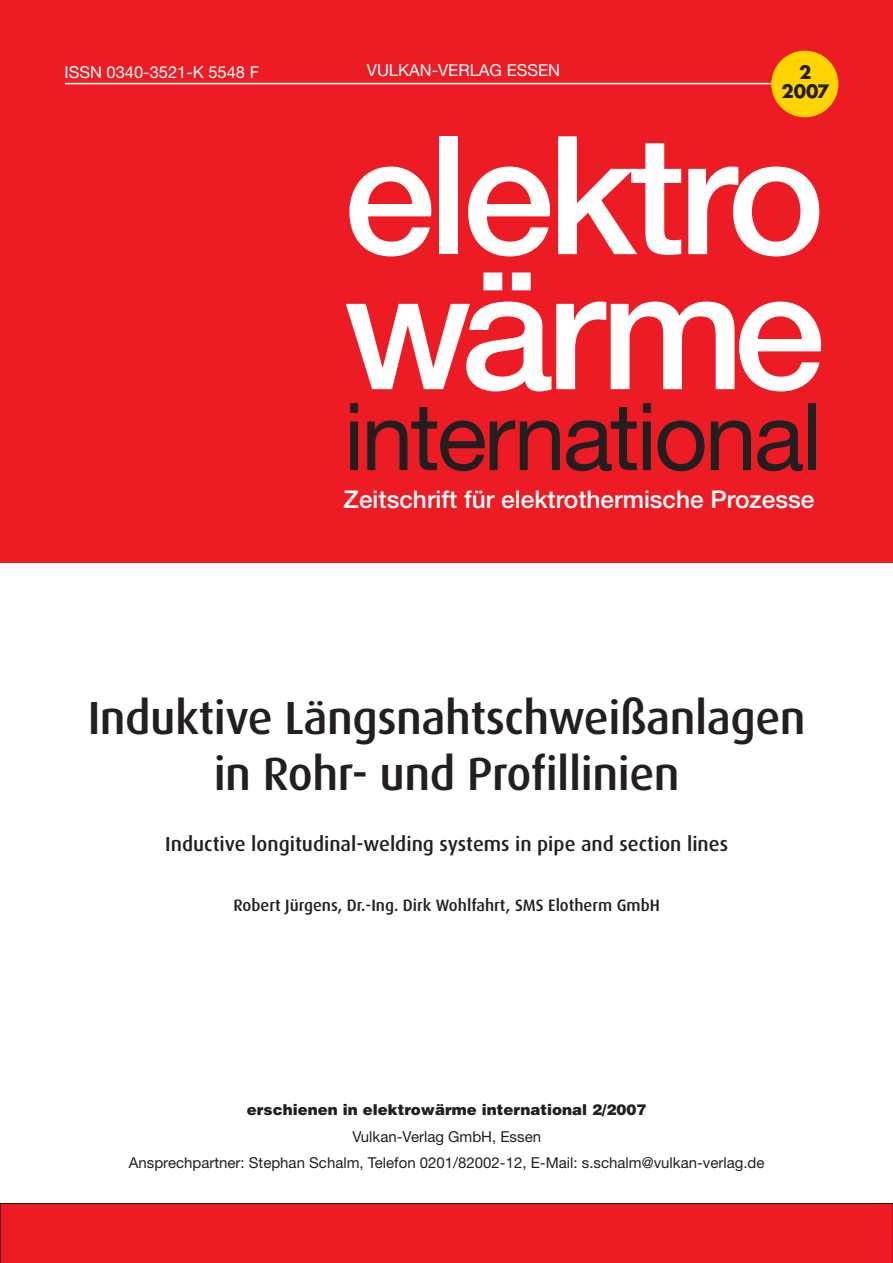
<style>
.page{position:relative;width:893px;height:1263px;background:#fff}
.page>*{position:absolute;margin:0;border:0;box-sizing:border-box;transform-origin:0 0}
.t1{font:500 165px/135px "Helvetica Neue";letter-spacing:-.04em;color:#fff}
.t2{font:93.75px "Helvetica Neue";letter-spacing:-.035em;color:#231f20}
.t3{font:500 46.5px/55.8px "Dax";letter-spacing:-.01em;color:#231f20;text-align:center}
.t4{font:500 24.45px "Helvetica Neue";color:#fff}
.t5{font:500 20.25px "Dax";color:#231f20}
.t6{font:700 18px/19.5px "Futura";color:#231f20;text-align:center}
.t7{font:500 16.5px "Dax";color:#231f20}
.t8{font:16.5px "Helvetica Neue";color:#fff}
.t9{font:15px/26.5px "Helvetica Neue";color:#231f20;text-align:center}
.t10{font:900 15px "Helvetica";color:#231f20}
</style>
<div class="page">
<div style="left:0;top:0;width:892px;height:563px;background:#ed1c24"></div>
<hr style="left:65px;top:83px;width:706px;height:1px;background:#fff">
<div style="left:771px;top:51px;width:67px;height:66px;background:#ffd400;border-radius:50%"></div>
<div style="left:0;top:1203px;width:892px;height:60px;background:#ed1c24"></div>
<p class="t8" style="left:64px;top:66px;width:196px">ISSN 0340-3521-K 5548 F</p>
<p class="t8" style="left:367px;top:64px;width:195px">VULKAN-VERLAG ESSEN</p>
<p class="t6" style="left:781px;top:64px;width:50px">2<br>2007</p>
<h1 class="t1" style="left:343px;top:144px;width:483px">elektro wärme</h1>
<h2 class="t2" style="left:343px;top:403px;width:480px">international</h2>
<h3 class="t4" style="left:343px;top:490px;width:472px">Zeitschrift für elektrothermische Prozesse</h3>
<h3 class="t3" style="left:88px;top:693px;width:719px">Induktive Längsnahtschweißanlagen in Rohr- und Profillinien</h3>
<h3 class="t5" style="left:165px;top:835px;width:564px">Inductive longitudinal-welding systems in pipe and section lines</h3>
<p class="t7" style="left:233px;top:898px;width:428px">Robert Jürgens, Dr.-Ing. Dirk Wohlfahrt, SMS Elotherm GmbH</p>
<p class="t10" style="left:247px;top:1105px;width:401px">erschienen in elektrowärme international 2/2007</p>
<p class="t9" style="left:129px;top:1125px;width:637px">Vulkan-Verlag GmbH, Essen<br>Ansprechpartner: Stephan Schalm, Telefon 0201/82002-12, E-Mail: s.schalm@vulkan-verlag.de</p>
</div>
